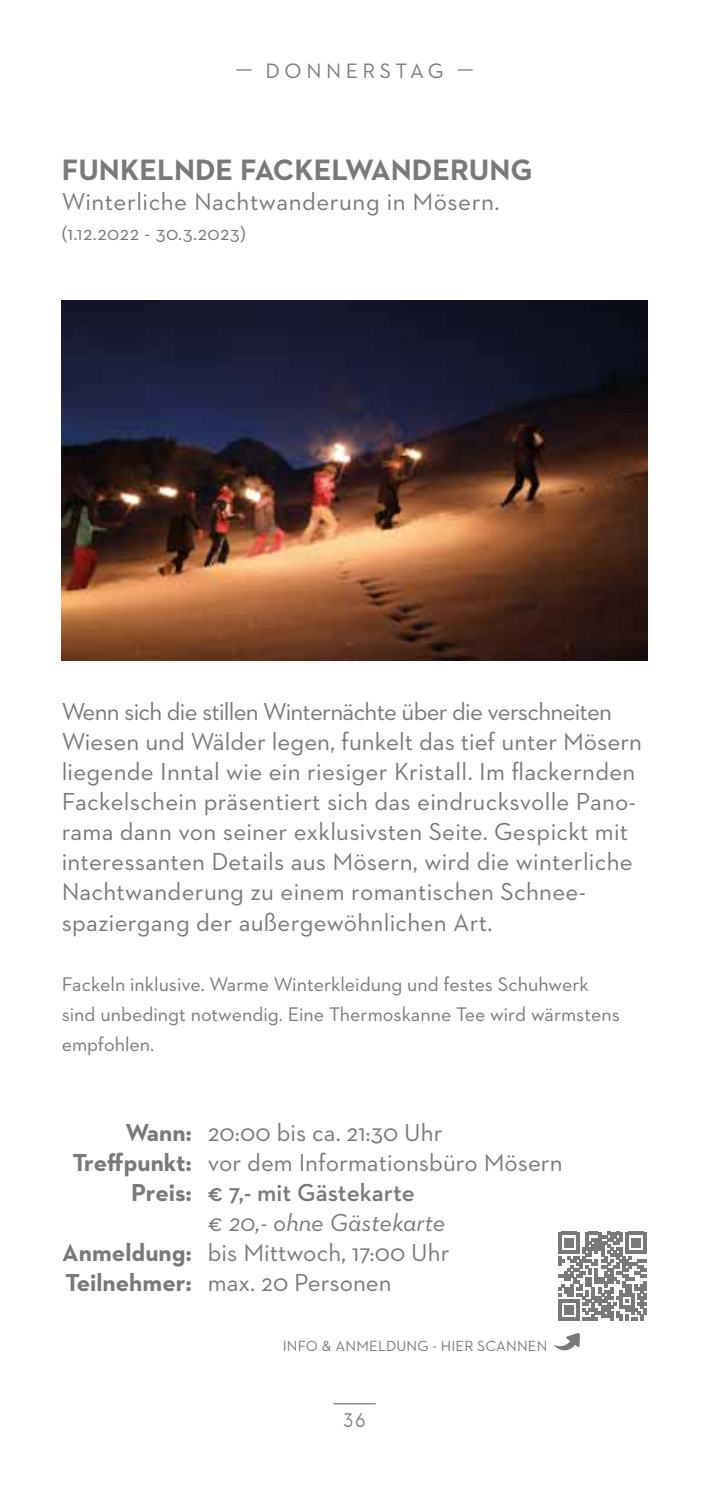
<style>
.page{position:relative;width:709px;height:1489px;background:#fff}
.page>*{position:absolute;margin:0;border:0;box-sizing:border-box;transform-origin:0 0}
.t1{font:700 30px "Neutraface 2 Text";color:#797979}
.t2{font:25px/30px "Neutraface 2 Text";letter-spacing:.01em;color:#797979}
.t3{font:700 25px/30px "Neutraface 2 Text";color:#797979;text-align:right}
.t4{font:italic 25px "Neutraface 2 Text";color:#797979}
.t5{font:600 25px "Neutraface 2 Text";color:#797979}
.t6{font:21.25px "Neutraface 2 Text";letter-spacing:.215em;color:#797979}
.t7{font:20.25px "Neutraface 2 Text";color:#797979;scale:.87 1}
.t8{font:20px/30px "Neutraface 2 Text";color:#797979}
.t9{font:15px "Neutraface 2 Text";letter-spacing:.01em;color:#797979}
</style>
<div class="page">
<hr style="left:333px;top:1402px;width:43px;height:2px;background:#797979">
<img style="left:62px;top:300px;width:585px;height:360px">
<svg style="left:554px;top:1333px;width:26px;height:17px"></svg>
<svg style="left:236px;top:69px;width:15px;height:2px"></svg>
<svg style="left:457px;top:69px;width:15px;height:2px"></svg>
<svg style="left:558px;top:1231px;width:89px;height:89px"></svg>
<p class="t6" style="left:265px;top:58px;width:179px">DONNERSTAG</p>
<p class="t1" style="left:62px;top:151px;width:472px">FUNKELNDE FACKELWANDERUNG</p>
<p class="t2" style="left:62px;top:186px;width:439px">Winterliche Nachtwanderung in Mösern.</p>
<p class="t8" style="left:62px;top:218px;width:186px">(1.12.2022 - 30.3.2023)</p>
<p class="t2" style="left:62px;top:696px;width:582px">Wenn sich die stillen Winternächte über die verschneiten Wiesen und Wälder legen, funkelt das tief unter Mösern liegende Inntal wie ein riesiger Kristall. Im flackernden Fackelschein präsentiert sich das eindrucksvolle Pano&shy;rama dann von seiner exklusivsten Seite. Gespickt mit interessanten Details aus Mösern, wird die winterliche Nachtwanderung zu einem romantischen Schnee&shy;spaziergang der außergewöhnlichen Art.</p>
<p class="t8" style="left:62px;top:968px;width:559px">Fackeln inklusive. Warme Winterkleidung und festes Schuhwerk sind unbedingt notwendig. Eine Thermoskanne Tee wird wärmstens empfohlen.</p>
<p class="t3" style="left:72px;top:1116px;width:121px">Wann:<br>Treffpunkt:<br>Preis:</p>
<p class="t3" style="left:62px;top:1236px;width:131px;text-align:left">Anmeldung:<br>Teilnehmer:</p>
<p class="t2" style="left:208px;top:1116px;width:356px">20:00 bis ca. 21:30 Uhr<br>vor dem Informationsbüro Mösern</p>
<p class="t5" style="left:208px;top:1176px;width:209px">€ 7,- mit Gästekarte</p>
<p class="t4" style="left:208px;top:1206px;width:239px">€ 20,- ohne Gästekarte</p>
<p class="t2" style="left:208px;top:1236px;width:243px">bis Mittwoch, 17:00 Uhr max. 20 Personen</p>
<p class="t9" style="left:283px;top:1336px;width:266px">INFO &amp; ANMELDUNG - HIER SCANNEN</p>
<p class="t7" style="left:343px;top:1407px;width:27px">36</p>
</div>
